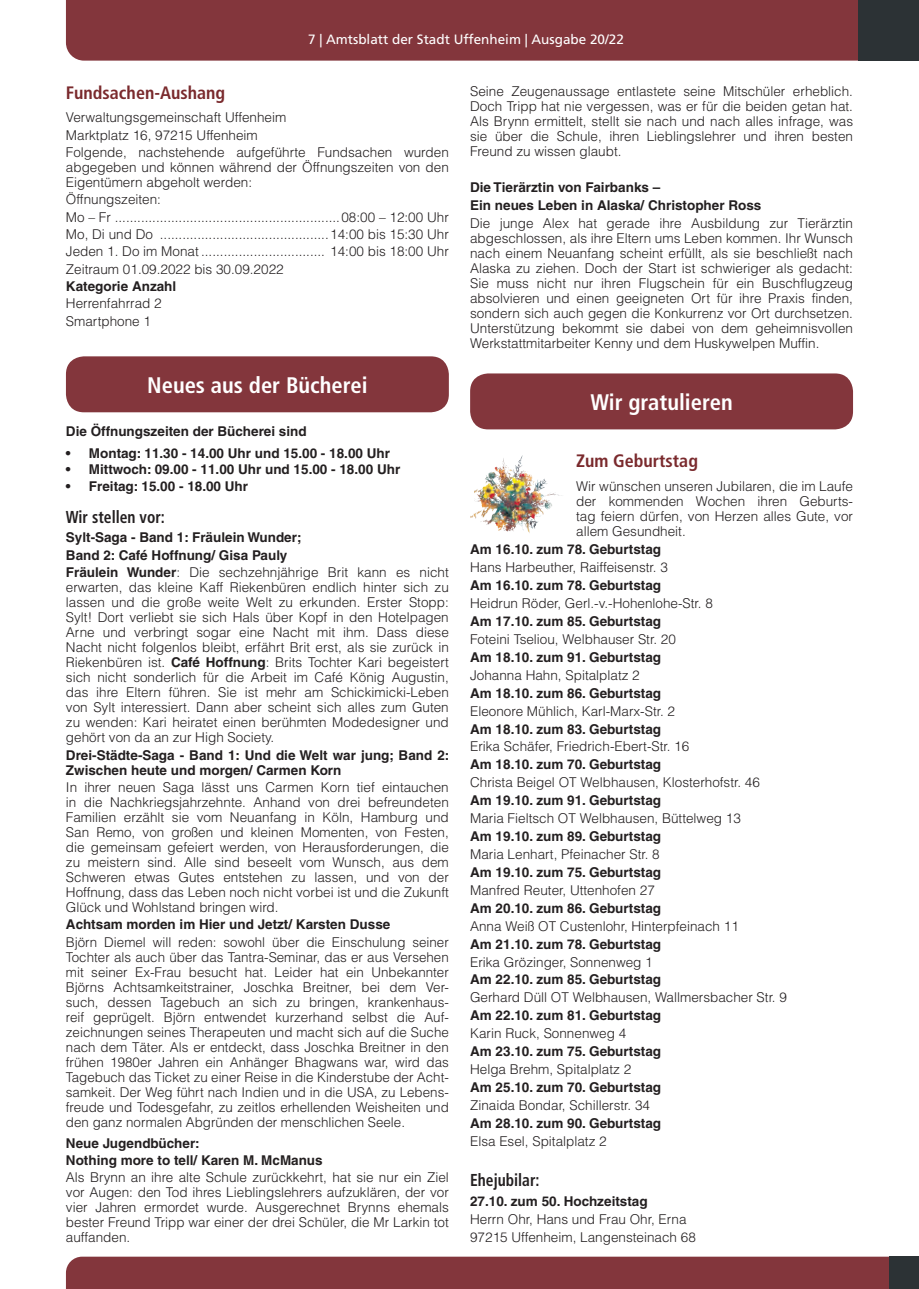
<style>
.page{position:relative;width:919px;height:1289px;background:#fff}
.page>*{position:absolute;margin:0;border:0;box-sizing:border-box;transform-origin:0 0}
.t1{font:22.5px "Frutiger LT Bold Cn 2";color:#fff}
.t2{font:700 condensed 22.5px "Frutiger LT";color:#fff}
.t3{font:700 condensed 18px "Frutiger LT";color:#7a2a2d}
.t4{font:700 condensed 17.25px "Frutiger LT";color:#231f20;scale:.9 1}
.t5{font:300 13.5px/15px "Helvetica LT";color:#231f20;text-align:justify}
.t6{font:700 13.5px/17.4px "Helvetica LT";color:#231f20}
.t7{font:13.5px "Frutiger LT";color:#fff}
.s1{font-weight:300}
.s2{font-weight:700}
</style>
<div class="page">
<div style="left:66px;top:1256px;width:823px;height:32px;background:#83363c"></div>
<div style="left:889px;top:1256px;width:29px;height:32px;background:#2c3235"></div>
<div style="left:66px;top:0;width:792px;height:61px;background:#83363c"></div>
<div style="left:858px;top:0;width:60px;height:61px;background:#2c3235"></div>
<div style="left:470px;top:373px;width:383px;height:56px;background:#83363c;border-radius:18px"></div>
<img style="left:503px;top:455px;width:20px;height:23px">
<div style="left:66px;top:356px;width:383px;height:56px;background:#83363c;border-radius:18px"></div>
<p class="t7" style="left:308px;top:32px;width:317px">7 | Amtsblatt der Stadt Uffenheim | Ausgabe 20/22</p>
<p class="t5" style="left:470px;top:83px;width:384px">Seine Zeugenaussage entlastete seine Mitschüler erheblich.<br>Doch Tripp hat nie vergessen, was er für die beiden getan hat.<br>Als Brynn ermittelt, stellt sie nach und nach alles infrage, was sie über die Schule, ihren Lieblingslehrer und ihren besten Freund zu wissen glaubt.</p>
<p class="t6" style="left:470px;top:178px;width:293px;line-height:17.9px">Die Tierärztin von Fairbanks –<br>Ein neues Leben in Alaska/ Christopher Ross</p>
<p class="t5" style="left:470px;top:215px;width:384px">Die junge Alex hat gerade ihre Ausbildung zur Tierärztin abgeschlossen, als ihre Eltern ums Leben kommen. Ihr Wunsch nach einem Neuanfang scheint erfüllt, als sie beschließt nach Alaska zu ziehen. Doch der Start ist schwieriger als gedacht:<br>Sie muss nicht nur ihren Flugschein für ein Buschflugzeug absolvieren und einen geeigneten Ort für ihre Praxis finden, sondern sich auch gegen die Konkurrenz vor Ort durchsetzen.<br>Unterstützung bekommt sie dabei von dem geheimnisvollen Werkstattmitarbeiter Kenny und dem Huskywelpen Muffin.</p>
<h2 class="t3" style="left:66px;top:82px;width:161px">Fundsachen-Aushang</h2>
<p class="t5" style="left:66px;top:109px;width:384px;line-height:17.4px;text-align:left">Verwaltungsgemeinschaft Uffenheim<br>Marktplatz 16, 97215 Uffenheim<br>Folgende, nachstehende aufgeführte Fundsachen wurden</p>
<p class="t5" style="left:66px;top:159px;width:384px">abgegeben und können während der Öffnungszeiten von den<br>Eigentümern abgeholt werden:</p>
<p class="t5" style="left:66px;top:191px;width:97px;line-height:17.4px">Öffnungszeiten:<br>Mo – Fr</p>
<p class="t5" style="left:341px;top:209px;width:109px">08:00 – 12:00 Uhr</p>
<p class="t5" style="left:66px;top:227px;width:89px">Mo, Di und Do</p>
<p class="t5" style="left:330px;top:227px;width:120px">14:00 bis 15:30 Uhr</p>
<p class="t5" style="left:66px;top:244px;width:134px">Jeden 1. Do im Monat</p>
<p class="t5" style="left:330px;top:244px;width:120px">14:00 bis 18:00 Uhr</p>
<p class="t5" style="left:66px;top:261px;width:219px">Zeitraum 01.09.2022 bis 30.09.2022</p>
<p class="t6" style="left:66px;top:277px;width:112px">Kategorie Anzahl</p>
<p class="t5" style="left:66px;top:295px;width:97px;line-height:17.4px">Herrenfahrrad 2<br>Smartphone 1</p>
<h1 class="t1" style="left:147px;top:371px;width:222px">Neues aus der Bücherei</h1>
<p class="t6" style="left:66px;top:422px;width:242px">Die Öffnungszeiten der Bücherei sind</p>
<p class="t6" style="left:66px;top:444px;width:325px">• Montag: 11.30 - 14.00 Uhr und 15.00 - 18.00 Uhr</p>
<p class="t6" style="left:66px;top:460px;width:336px">• Mittwoch: 09.00 - 11.00 Uhr und 15.00 - 18.00 Uhr</p>
<p class="t6" style="left:66px;top:477px;width:184px">• Freitag: 15.00 - 18.00 Uhr</p>
<p class="t4" style="left:66px;top:507px;width:111px">Wir stellen vor:</p>
<p class="t6" style="left:66px;top:529px;width:384px">Sylt-Saga - Band 1: Fräulein Wunder;<br>Band 2: Café Hoffnung/ Gisa Pauly<br>Fräulein Wunder<span class="s1">: Die sechzehnjährige Brit kann es nicht</span></p>
<p class="t5" style="left:66px;top:579px;width:384px">erwarten, das kleine Kaff Riekenbüren endlich hinter sich zu lassen und die große weite Welt zu erkunden. Erster Stopp:<br>Sylt! Dort verliebt sie sich Hals über Kopf in den Hotelpagen Arne und verbringt sogar eine Nacht mit ihm. Dass diese Nacht nicht folgenlos bleibt, erfährt Brit erst, als sie zurück in Riekenbüren ist. <span class="s2">Café Hoffnung</span>: Brits Tochter Kari begeistert sich nicht sonderlich für die Arbeit im Café König Augustin, das ihre Eltern führen. Sie ist mehr am Schickimicki-Leben von Sylt interessiert. Dann aber scheint sich alles zum Guten zu wenden: Kari heiratet einen berühmten Modedesigner und gehört von da an zur High Society.</p>
<p class="t6" style="left:66px;top:747px;width:385px;line-height:15px">Drei-Städte-Saga - Band 1: Und die Welt war jung; Band 2:<br>Zwischen heute und morgen/ Carmen Korn</p>
<p class="t5" style="left:66px;top:779px;width:384px">In ihrer neuen Saga lässt uns Carmen Korn tief eintauchen in die Nachkriegsjahrzehnte. Anhand von drei befreundeten Familien erzählt sie vom Neuanfang in Köln, Hamburg und San Remo, von großen und kleinen Momenten, von Festen, die gemeinsam gefeiert werden, von Herausforderungen, die zu meistern sind. Alle sind beseelt vom Wunsch, aus dem Schweren etwas Gutes entstehen zu lassen, und von der Hoffnung, dass das Leben noch nicht vorbei ist und die Zukunft Glück und Wohlstand bringen wird.</p>
<p class="t6" style="left:66px;top:915px;width:326px">Achtsam morden im Hier und Jetzt/ Karsten Dusse</p>
<p class="t5" style="left:66px;top:934px;width:384px">Björn Diemel will reden: sowohl über die Einschulung seiner Tochter als auch über das Tantra-Seminar, das er aus Versehen mit seiner Ex-Frau besucht hat. Leider hat ein Unbekannter Björns Achtsamkeitstrainer, Joschka Breitner, bei dem Ver&shy;such, dessen Tagebuch an sich zu bringen, krankenhaus&shy;reif geprügelt. Björn entwendet kurzerhand selbst die Auf&shy;zeichnungen seines Therapeuten und macht sich auf die Suche nach dem Täter. Als er entdeckt, dass Joschka Breitner in den frühen 1980er Jahren ein Anhänger Bhagwans war, wird das Tagebuch das Ticket zu einer Reise in die Kinderstube der Acht&shy;samkeit. Der Weg führt nach Indien und in die USA, zu Lebens&shy;freude und Todesgefahr, zu zeitlos erhellenden Weisheiten und den ganz normalen Abgründen der menschlichen Seele.</p>
<p class="t6" style="left:66px;top:1135px;width:258px;line-height:16.2px">Neue Jugendbücher:<br>Nothing more to tell/ Karen M. McManus</p>
<p class="t5" style="left:66px;top:1169px;width:384px">Als Brynn an ihre alte Schule zurückkehrt, hat sie nur ein Ziel vor Augen: den Tod ihres Lieblingslehrers aufzuklären, der vor vier Jahren ermordet wurde. Ausgerechnet Brynns ehemals bester Freund Tripp war einer der drei Schüler, die Mr Larkin tot auffanden.</p>
<h1 class="t2" style="left:590px;top:389px;width:144px">Wir gratulieren</h1>
<h2 class="t3" style="left:576px;top:450px;width:123px">Zum Geburtstag</h2>
<p class="t5" style="left:576px;top:479px;width:278px">Wir wünschen unseren Jubilaren, die im Laufe der kommenden Wochen ihren Geburts&shy;tag feiern dürfen, von Herzen alles Gute, vor allem Gesundheit.</p>
<p class="t6" style="left:470px;top:540px;width:192px">Am 16.10. zum 78. Geburtstag</p>
<p class="t5" style="left:470px;top:560px;width:199px">Hans Harbeuther, Raiffeisenstr. 3</p>
<p class="t6" style="left:470px;top:576px;width:192px">Am 16.10. zum 78. Geburtstag</p>
<p class="t5" style="left:470px;top:595px;width:244px">Heidrun Röder, Gerl.-v.-Hohenlohe-Str. 8</p>
<p class="t6" style="left:470px;top:612px;width:192px">Am 17.10. zum 85. Geburtstag</p>
<p class="t5" style="left:470px;top:631px;width:207px">Foteini Tseliou, Welbhauser Str. 20</p>
<p class="t6" style="left:470px;top:648px;width:192px">Am 18.10. zum 91. Geburtstag</p>
<p class="t5" style="left:470px;top:667px;width:171px">Johanna Hahn, Spitalplatz 2</p>
<p class="t6" style="left:470px;top:684px;width:192px">Am 18.10. zum 86. Geburtstag</p>
<p class="t5" style="left:470px;top:703px;width:206px">Eleonore Mühlich, Karl-Marx-Str. 2</p>
<p class="t6" style="left:470px;top:720px;width:192px">Am 18.10. zum 83. Geburtstag</p>
<p class="t5" style="left:470px;top:739px;width:221px">Erika Schäfer, Friedrich-Ebert-Str. 16</p>
<p class="t6" style="left:470px;top:755px;width:192px">Am 18.10. zum 70. Geburtstag</p>
<p class="t5" style="left:470px;top:774px;width:291px">Christa Beigel OT Welbhausen, Klosterhofstr. 46</p>
<p class="t6" style="left:470px;top:791px;width:192px">Am 19.10. zum 91. Geburtstag</p>
<p class="t5" style="left:470px;top:810px;width:272px">Maria Fieltsch OT Welbhausen, Büttelweg 13</p>
<p class="t6" style="left:470px;top:827px;width:192px">Am 19.10. zum 89. Geburtstag</p>
<p class="t5" style="left:470px;top:846px;width:191px">Maria Lenhart, Pfeinacher Str. 8</p>
<p class="t6" style="left:470px;top:863px;width:192px">Am 19.10. zum 75. Geburtstag</p>
<p class="t5" style="left:470px;top:882px;width:186px">Manfred Reuter, Uttenhofen 27</p>
<p class="t6" style="left:470px;top:899px;width:192px">Am 20.10. zum 86. Geburtstag</p>
<p class="t5" style="left:470px;top:918px;width:270px">Anna Weiß OT Custenlohr, Hinterpfeinach 11</p>
<p class="t6" style="left:470px;top:934px;width:192px">Am 21.10. zum 78. Geburtstag</p>
<p class="t5" style="left:470px;top:954px;width:184px">Erika Grözinger, Sonnenweg 1</p>
<p class="t6" style="left:470px;top:970px;width:192px">Am 22.10. zum 85. Geburtstag</p>
<p class="t5" style="left:470px;top:989px;width:318px">Gerhard Düll OT Welbhausen, Wallmersbacher Str. 9</p>
<p class="t6" style="left:470px;top:1006px;width:192px">Am 22.10. zum 81. Geburtstag</p>
<p class="t5" style="left:470px;top:1025px;width:158px">Karin Ruck, Sonnenweg 4</p>
<p class="t6" style="left:470px;top:1042px;width:192px">Am 23.10. zum 75. Geburtstag</p>
<p class="t5" style="left:470px;top:1061px;width:163px">Helga Brehm, Spitalplatz 2</p>
<p class="t6" style="left:470px;top:1078px;width:192px">Am 25.10. zum 70. Geburtstag</p>
<p class="t5" style="left:470px;top:1097px;width:181px">Zinaida Bondar, Schillerstr. 34</p>
<p class="t6" style="left:470px;top:1114px;width:192px">Am 28.10. zum 90. Geburtstag</p>
<p class="t5" style="left:470px;top:1133px;width:138px">Elsa Esel, Spitalplatz 2</p>
<p class="t4" style="left:470px;top:1169px;width:79px">Ehejubilar:</p>
<p class="t6" style="left:470px;top:1192px;width:179px">27.10. zum 50. Hochzeitstag</p>
<p class="t5" style="left:470px;top:1210px;width:227px;line-height:17.9px">Herrn Ohr, Hans und Frau Ohr, Erna<br>97215 Uffenheim, Langensteinach 68</p>
</div>
